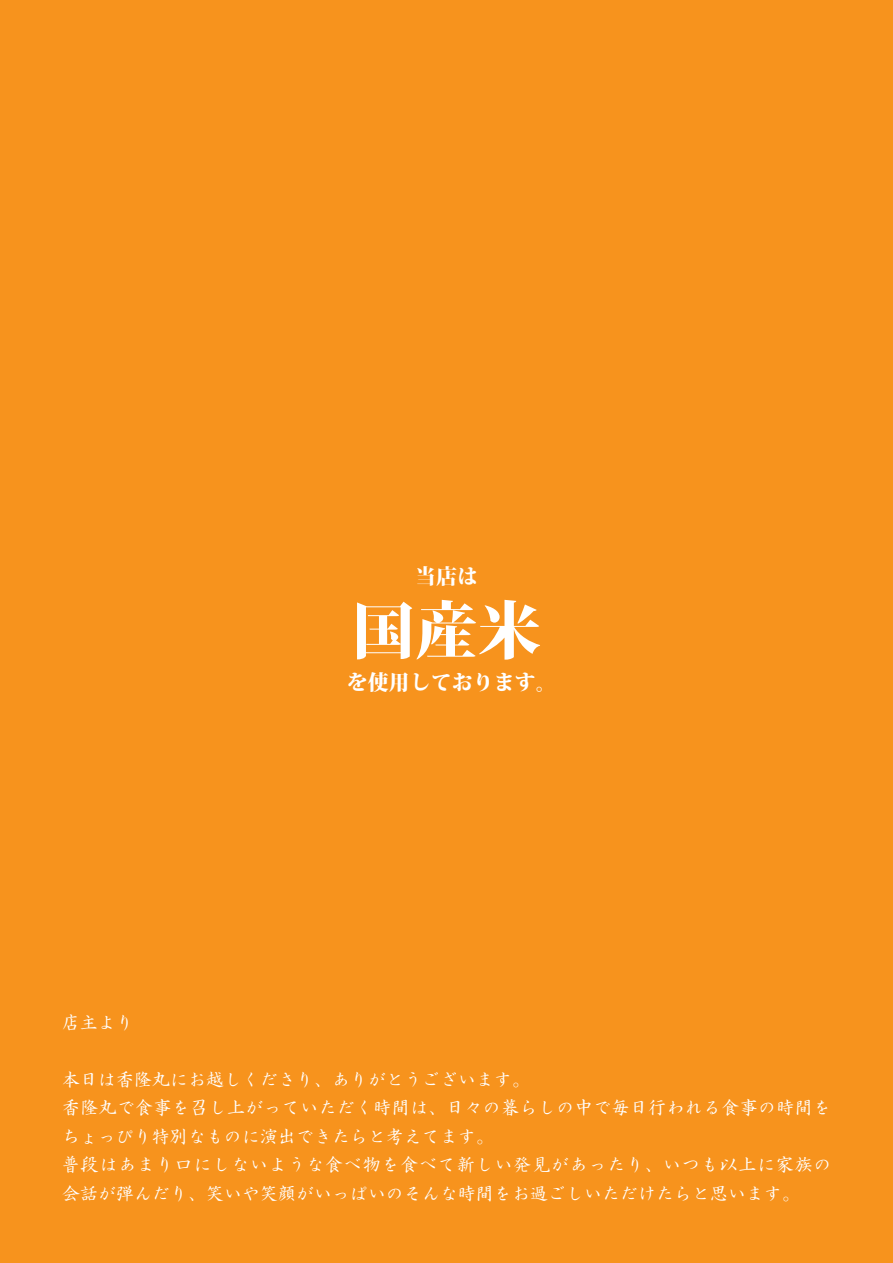
<style>
.page{position:relative;width:893px;height:1263px;background:#f7931d}
.page>*{position:absolute;margin:0;border:0;box-sizing:border-box;transform-origin:0 0}
.t1{font:800 63px "Koz Min Pr 6 N";color:#fff}
.t2{font:800 21px "Koz Min Pr 6 N";color:#fff}
.t3{font:18px/28.5px "HG Seikaishotai PRO";color:#fff}
</style>
<div class="page">
<p class="t3" style="left:62px;top:1008px;width:73px">店主より</p>
<p class="t2" style="left:415px;top:564px;width:64px">当店は</p>
<h1 class="t1" style="left:352px;top:595px;width:190px">国産米</h1>
<p class="t2" style="left:347px;top:671px;width:211px">を使用しております。</p>
<p class="t3" style="left:62px;top:1065px;width:771px">本日は香隆丸にお越しくださり、ありがとうございます。<br>香隆丸で食事を召し上がっていただく時間は、日々の暮らしの中で毎日行われる食事の時間をちょっぴり特別なものに演出できたらと考えてます。<br>普段はあまり口にしないような食べ物を食べて新しい発見があったり、いつも以上に家族の会話が弾んだり、笑いや笑顔がいっぱいのそんな時間をお過ごしいただけたらと思います。</p>
</div>
